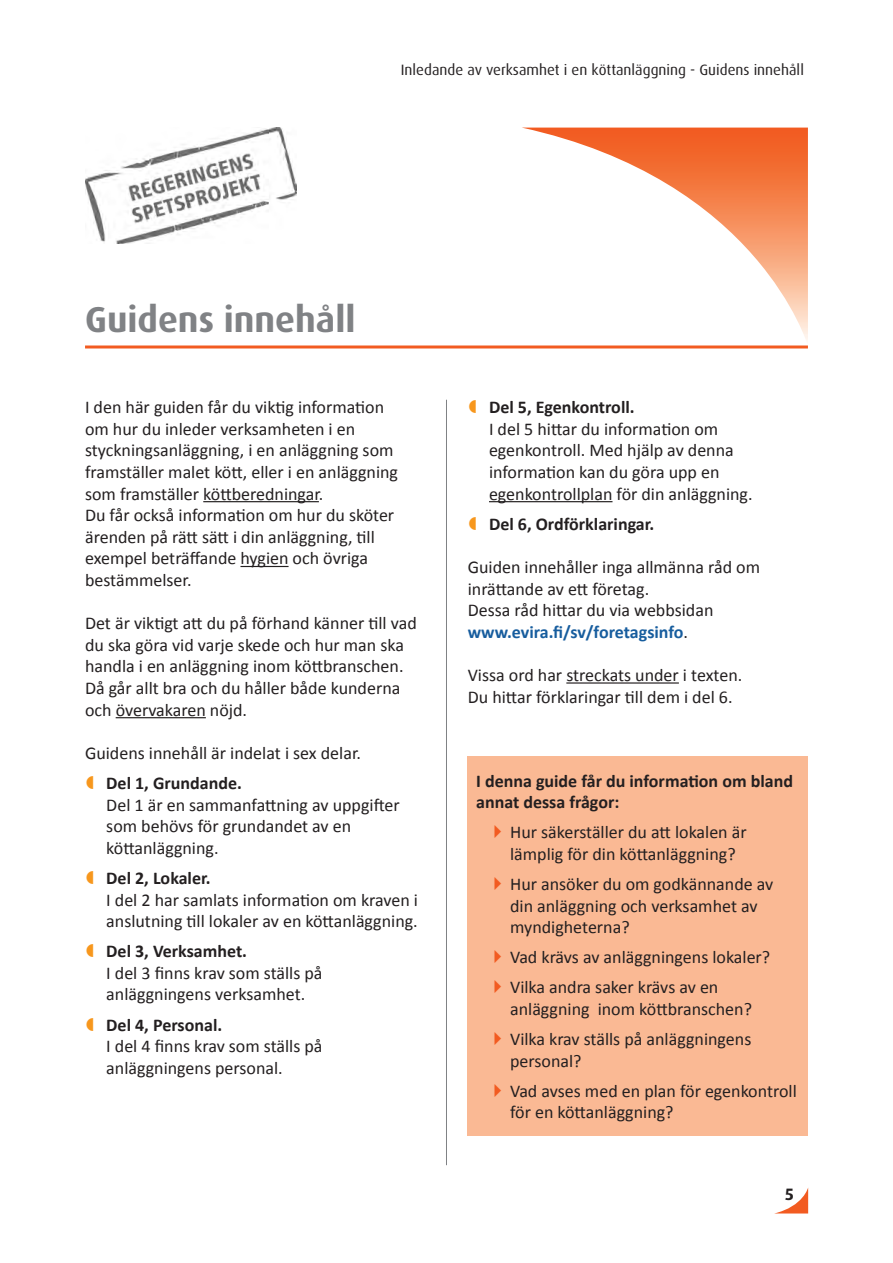
<style>
.page{position:relative;width:893px;height:1263px;background:#fff}
.page>*{position:absolute;margin:0;border:0;box-sizing:border-box;transform-origin:0 0}
.Luvun_otsikko{font:700 36px "Dax";color:#808285}
.Leipäteksti{font:18px/21.6px "Calibri";color:#231f20}
.Leipäteksti-2{font:700 18px/21.6px "Calibri";color:#231f20}
.t1{font:700 16.5px "Dax";color:#231f20}
.Ylätunniste_oikea{font:15px "Dax";color:#231f20}
.s1{font-weight:700}
.s2{font-weight:700;color:#175d9e}
</style>
<div class="page">
<svg style="left:524px;top:128px;width:284px;height:212px"></svg>
<hr style="left:85px;top:345px;width:723px;height:3px;background:#f25b21">
<hr style="left:446px;top:400px;width:1px;height:765px;background:#808285">
<svg style="left:776px;top:1188px;width:32px;height:25px"></svg>
<img style="left:85px;top:128px;width:212px;height:116px">
<hr style="left:203px;top:501px;width:116px;height:1px;background:#231f20">
<hr style="left:240px;top:566px;width:49px;height:1px;background:#231f20">
<hr style="left:116px;top:717px;width:90px;height:1px;background:#231f20">
<hr style="left:489px;top:501px;width:123px;height:1px;background:#231f20">
<hr style="left:566px;top:682px;width:113px;height:2px;background:#231f20">
<div style="left:468px;top:756px;width:340px;height:379px;background:#fab994"></div>
<p class="Ylätunniste_oikea" style="left:401px;top:61px;width:405px">Inledande av verksamhet i en köttanläggning - Guidens innehåll</p>
<p class="Luvun_otsikko" style="left:85px;top:298px;width:272px">Guidens innehåll</p>
<p class="Leipäteksti" style="left:85px;top:396px;width:315px">I den här guiden får du viktig information om hur du inleder verksamheten i en styckningsanläggning, i en anläggning som framställer malet kött, eller i en anläggning som framställer köttberedningar.</p>
<p class="Leipäteksti" style="left:85px;top:504px;width:311px">Du får också information om hur du sköter ärenden på rätt sätt i din anläggning, till exempel beträffande hygien och övriga bestämmelser.</p>
<p class="Leipäteksti" style="left:85px;top:612px;width:333px">Det är viktigt att du på förhand känner till vad du ska göra vid varje skede och hur man ska handla i en anläggning inom köttbranschen.</p>
<p class="Leipäteksti" style="left:85px;top:677px;width:317px">Då går allt bra och du håller både kunderna och övervakaren nöjd.</p>
<p class="Leipäteksti" style="left:85px;top:742px;width:277px">Guidens innehåll är indelat i sex delar.</p>
<p class="Leipäteksti" style="left:106px;top:772px;width:295px"><span class="s1">Del 1, Grundande.<br></span>Del 1 är en sammanfattning av uppgifter som behövs för grundandet av en köttanläggning.</p>
<p class="Leipäteksti" style="left:106px;top:867px;width:313px"><span class="s1">Del 2, Lokaler.<br></span>I del 2 har samlats information om kraven i anslutning till lokaler av en köttanläggning.</p>
<p class="Leipäteksti" style="left:106px;top:940px;width:218px"><span class="s1">Del 3, Verksamhet.<br></span>I del 3 finns krav som ställs på anläggningens verksamhet.</p>
<p class="Leipäteksti" style="left:106px;top:1014px;width:218px"><span class="s1">Del 4, Personal.<br></span>I del 4 finns krav som ställs på anläggningens personal.</p>
<p class="Leipäteksti" style="left:489px;top:396px;width:265px"><span class="s1">Del 5, Egenkontroll.<br></span>I del 5 hittar du information om egenkontroll. Med hjälp av denna information kan du göra upp en egenkontrollplan för din anläggning.</p>
<p class="Leipäteksti-2" style="left:489px;top:513px;width:167px">Del 6, Ordförklaringar.</p>
<p class="Leipäteksti" style="left:468px;top:556px;width:294px">Guiden innehåller inga allmänna råd om inrättande av ett företag.</p>
<p class="Leipäteksti" style="left:468px;top:599px;width:247px">Dessa råd hittar du via webbsidan <span class="s2">www.evira.fi/sv/foretagsinfo</span>.</p>
<p class="Leipäteksti" style="left:468px;top:664px;width:276px">Vissa ord har streckats under i texten.<br>Du hittar förklaringar till dem i del 6.</p>
<p class="Leipäteksti-2" style="left:476px;top:770px;width:318px">I denna guide får du information om bland annat dessa frågor:</p>
<p class="Leipäteksti" style="left:510px;top:821px;width:238px">Hur säkerställer du att lokalen är lämplig för din köttanläggning?</p>
<p class="Leipäteksti" style="left:510px;top:873px;width:265px">Hur ansöker du om godkännande av din anläggning och verksamhet av myndigheterna?</p>
<p class="Leipäteksti" style="left:510px;top:947px;width:262px">Vad krävs av anläggningens lokaler?</p>
<p class="Leipäteksti" style="left:510px;top:977px;width:243px">Vilka andra saker krävs av en anläggning inom köttbranschen?</p>
<p class="Leipäteksti" style="left:510px;top:1028px;width:243px">Vilka krav ställs på anläggningens personal?</p>
<p class="Leipäteksti" style="left:510px;top:1080px;width:288px">Vad avses med en plan för egenkontroll för en köttanläggning?</p>
<p class="t1" style="left:785px;top:1184px;width:11px">5</p>
</div>
